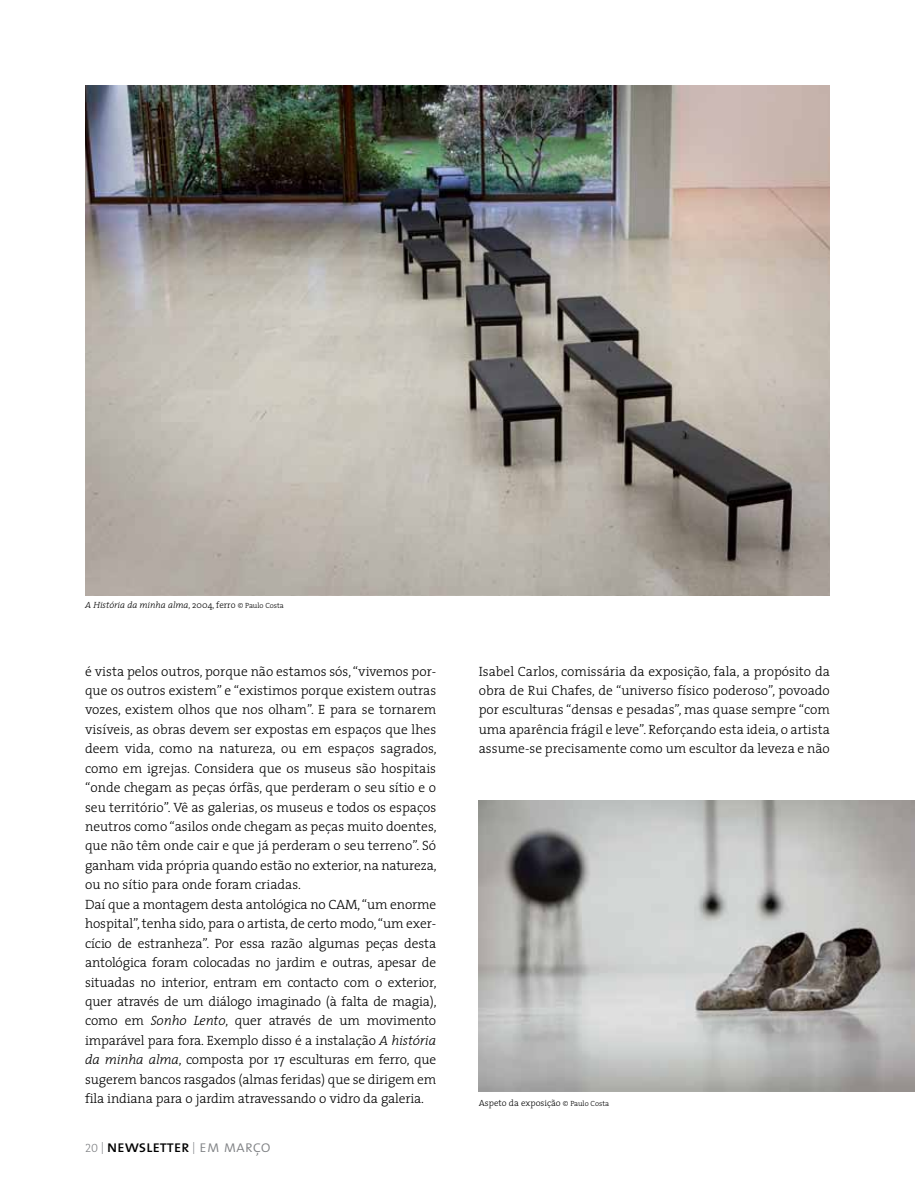
<style>
.page{position:relative;width:915px;height:1191px;background:#fff}
.page>*{position:absolute;margin:0;border:0;box-sizing:border-box;transform-origin:0 0}
.t1{font:16.5px "The Mix Caps";letter-spacing:-.01em;color:#000}
.t2{font:300 13.5px/19.5px "The Serif";letter-spacing:-.01em;color:#000}
.t3{font:italic 300 9px "The Serif";color:#000}
.t4{font:300 9px "The Serif";color:#000}
.s1{font-style:normal}
.s2{font-style:normal;font-size:7.5px}
.s3{font-style:italic}
.s4{font-family:"The Serif Light Caps";font-size:12px;color:#808285}
.s5{font-family:"The Mix Light Caps";color:#808285}
.s6{font-size:7.5px}
</style>
<div class="page">
<img style="left:85px;top:85px;width:744px;height:510px">
<img style="left:478px;top:800px;width:436px;height:291px">
<p class="t3" style="left:85px;top:598px;width:200px">A História da minha alma<span class="s1">, 2004, ferro</span> <span class="s2">© Paulo Costa</span></p>
<p class="t2" style="left:85px;top:661px;width:353px">é vista pelos outros, porque não estamos sós, “vivemos por‑ que os outros existem” e “existimos porque existem outras vozes, existem olhos que nos olham”. E para se tornarem visíveis, as obras devem ser expostas em espaços que lhes deem vida, como na natureza, ou em espaços sagrados, como em igrejas. Considera que os museus são hospitais “onde chegam as peças órfãs, que perderam o seu sítio e o seu território”. Vê as galerias, os museus e todos os espaços neutros como “asilos onde chegam as peças muito doentes, que não têm onde cair e que já perderam o seu terreno”. Só ganham vida própria quando estão no exterior, na natureza, ou no sítio para onde foram criadas.<br>Daí que a montagem desta antológica no CAM, “um enorme hospital”, tenha sido, para o artista, de certo modo, “um exer‑ cício de estranheza”. Por essa razão algumas peças desta antológica foram colocadas no jardim e outras, apesar de situadas no interior, entram em contacto com o exterior, quer através de um diálogo imaginado (à falta de magia), como em <span class="s3">Sonho Lento</span>, quer através de um movimento imparável para fora. Exemplo disso é a instalação <span class="s3">A história da minha alma</span>, composta por 17 esculturas em ferro, que sugerem bancos rasgados (almas feridas) que se dirigem em fila indiana para o jardim atravessando o vidro da galeria.</p>
<p class="t2" style="left:478px;top:661px;width:352px;text-align:justify">Isabel Carlos, comissária da exposição, fala, a propósito da obra de Rui Chafes, de “universo físico poderoso”, povoado por esculturas “densas e pesadas”, mas quase sempre “com uma aparência frágil e leve”. Reforçando esta ideia, o artista assume-se precisamente como um escultor da leveza e não</p>
<p class="t1" style="left:85px;top:1132px;width:187px"><span class="s4">20 |</span> newsletter <span class="s4">|</span> <span class="s5">em março</span></p>
<p class="t4" style="left:478px;top:1095px;width:132px">Aspeto da exposição <span class="s6">© Paulo Costa</span></p>
</div>
